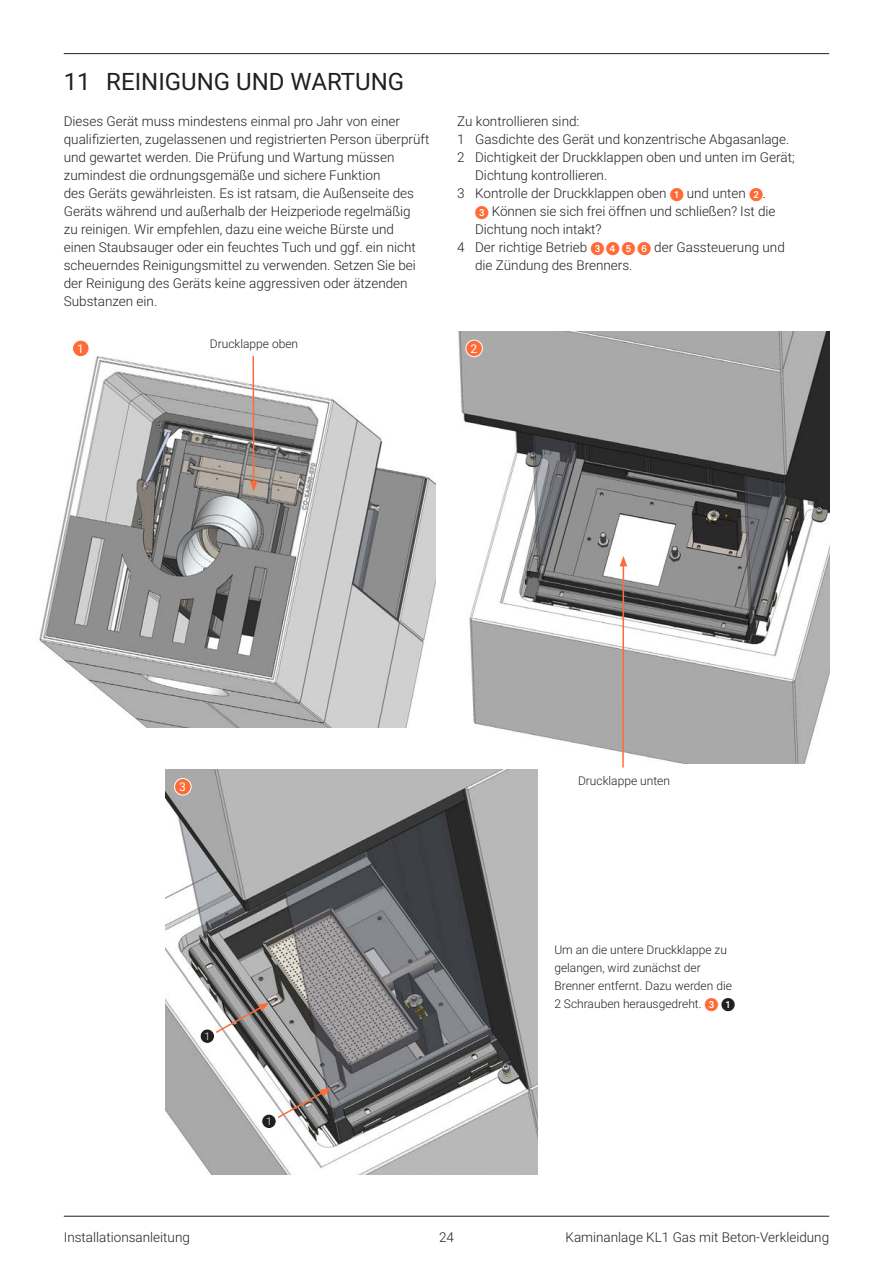
<style>
.page{position:relative;width:893px;height:1263px;background:#fff}
.page>*{position:absolute;margin:0;border:0;box-sizing:border-box;transform-origin:0 0}
.t1{font:24px "Roboto";color:#231f20}
.Platte_tekst{font:300 13.5px/18px "Roboto";color:#231f20}
.Platte_tekst_breed{font:300 12px/18px "Roboto";color:#231f20}
.Illustratie_tekst{font:300 12px "Roboto";color:#231f20}
.Illustratie_nummerin{font:12px "Roboto";color:#fff}
.Bolletje_zwart_klein{font:300 10.5px "Roboto";color:#fff}
.s1{font-family:"European Pi One";font-weight:400;color:#ff6b36}
.s2{font-family:"European Pi One";font-weight:400;font-size:13.5px;color:#ff6b36}
.s3{font-family:"European Pi One";font-weight:400;font-size:13.5px}
</style>
<div class="page">
<hr style="left:64px;top:1216px;width:765px;height:1px;background:#231f20">
<img style="left:166px;top:770px;width:372px;height:405px">
<img style="left:39px;top:343px;width:397px;height:384px">
<img style="left:458px;top:331px;width:371px;height:432px">
<div style="left:73px;top:340px;width:16px;height:17px;background:#ff6b36;border-radius:50%"></div>
<div style="left:72px;top:340px;width:17px;height:17px;border:1px solid #fff;border-radius:50%"></div>
<div style="left:466px;top:340px;width:16px;height:17px;background:#ff6b36;border-radius:50%"></div>
<div style="left:466px;top:340px;width:17px;height:17px;border:1px solid #fff;border-radius:50%"></div>
<hr style="left:252px;top:356px;width:2px;height:127px;background:#ff6b36">
<svg style="left:250px;top:481px;width:7px;height:10px"></svg>
<hr style="left:622px;top:564px;width:2px;height:203px;background:#ff6b36">
<svg style="left:620px;top:556px;width:7px;height:10px"></svg>
<div style="left:175px;top:778px;width:16px;height:17px;background:#ff6b36;border-radius:50%"></div>
<div style="left:174px;top:778px;width:17px;height:17px;border:1px solid #fff;border-radius:50%"></div>
<hr style="left:64px;top:53px;width:765px;height:1px;background:#231f20">
<svg style="left:276px;top:1088px;width:55px;height:31px"></svg>
<svg style="left:214px;top:1003px;width:55px;height:31px"></svg>
<div style="left:200px;top:1029px;width:15px;height:14px;background:#231f20;border-radius:50%"></div>
<div style="left:200px;top:1029px;width:15px;height:15px;border:1px solid #fff;border-radius:50%"></div>
<div style="left:262px;top:1114px;width:14px;height:14px;background:#231f20;border-radius:50%"></div>
<div style="left:261px;top:1114px;width:15px;height:15px;border:1px solid #fff;border-radius:50%"></div>
<p class="t1" style="left:64px;top:65px;width:342px">11 REINIGUNG UND WARTUNG</p>
<p class="Platte_tekst" style="left:64px;top:112px;width:367px">Dieses Gerät muss mindestens einmal pro Jahr von einer qualifizierten, zugelassenen und registrierten Person überprüft und gewartet werden. Die Prüfung und Wartung müssen zumindest die ordnungsgemäße und sichere Funktion<br>des Geräts gewährleisten. Es ist ratsam, die Außenseite des Geräts während und außerhalb der Heizperiode regelmäßig<br>zu reinigen. Wir empfehlen, dazu eine weiche Bürste und<br>einen Staubsauger oder ein feuchtes Tuch und ggf. ein nicht scheuerndes Reinigungsmittel zu verwenden. Setzen Sie bei der Reinigung des Geräts keine aggressiven oder ätzenden Substanzen ein.</p>
<p class="Platte_tekst" style="left:457px;top:112px;width:124px">Zu kontrollieren sind:</p>
<p class="Platte_tekst" style="left:457px;top:130px;width:334px">1 Gasdichte des Gerät und konzentrische Abgasanlage.</p>
<p class="Platte_tekst" style="left:475px;top:148px;width:321px;text-indent:-18px">2 Dichtigkeit der Druckklappen oben und unten im Gerät;<br>Dichtung kontrollieren.</p>
<p class="Platte_tekst" style="left:475px;top:184px;width:302px;text-indent:-18px">3 Kontrolle der Druckklappen oben <span class="s1">1</span> und unten <span class="s1">2</span>.<br><span class="s1">3</span> Können sie sich frei öffnen und schließen? Ist die<br>Dichtung noch intakt?</p>
<p class="Platte_tekst" style="left:475px;top:238px;width:311px;text-indent:-18px">4 Der richtige Betrieb <span class="s1">3 4 5 6</span> der Gassteuerung und die Zündung des Brenners.</p>
<p class="Illustratie_tekst" style="left:210px;top:336px;width:90px">Drucklappe oben</p>
<p class="Illustratie_nummerin" style="left:77px;top:340px;width:8px">1</p>
<p class="Illustratie_nummerin" style="left:471px;top:340px;width:8px">2</p>
<p class="Illustratie_nummerin" style="left:179px;top:778px;width:8px">3</p>
<p class="Bolletje_zwart_klein" style="left:204px;top:1028px;width:7px">1</p>
<p class="Bolletje_zwart_klein" style="left:266px;top:1114px;width:7px">1</p>
<p class="Illustratie_tekst" style="left:578px;top:772px;width:93px">Drucklappe unten</p>
<p class="Platte_tekst_breed" style="left:554px;top:940px;width:174px">Um an die untere Druckklappe zu gelangen, wird zunächst der</p>
<p class="Platte_tekst_breed" style="left:554px;top:976px;width:182px">Brenner entfernt. Dazu werden die<br>2 Schrauben herausgedreht. <span class="s2">3</span> <span class="s3">1</span></p>
<p class="Platte_tekst" style="left:64px;top:1228px;width:128px">Installationsanleitung</p>
<p class="Platte_tekst" style="left:439px;top:1228px;width:16px">24</p>
<p class="Platte_tekst" style="left:565px;top:1228px;width:265px">Kaminanlage KL1 Gas mit Beton-Verkleidung</p>
</div>
